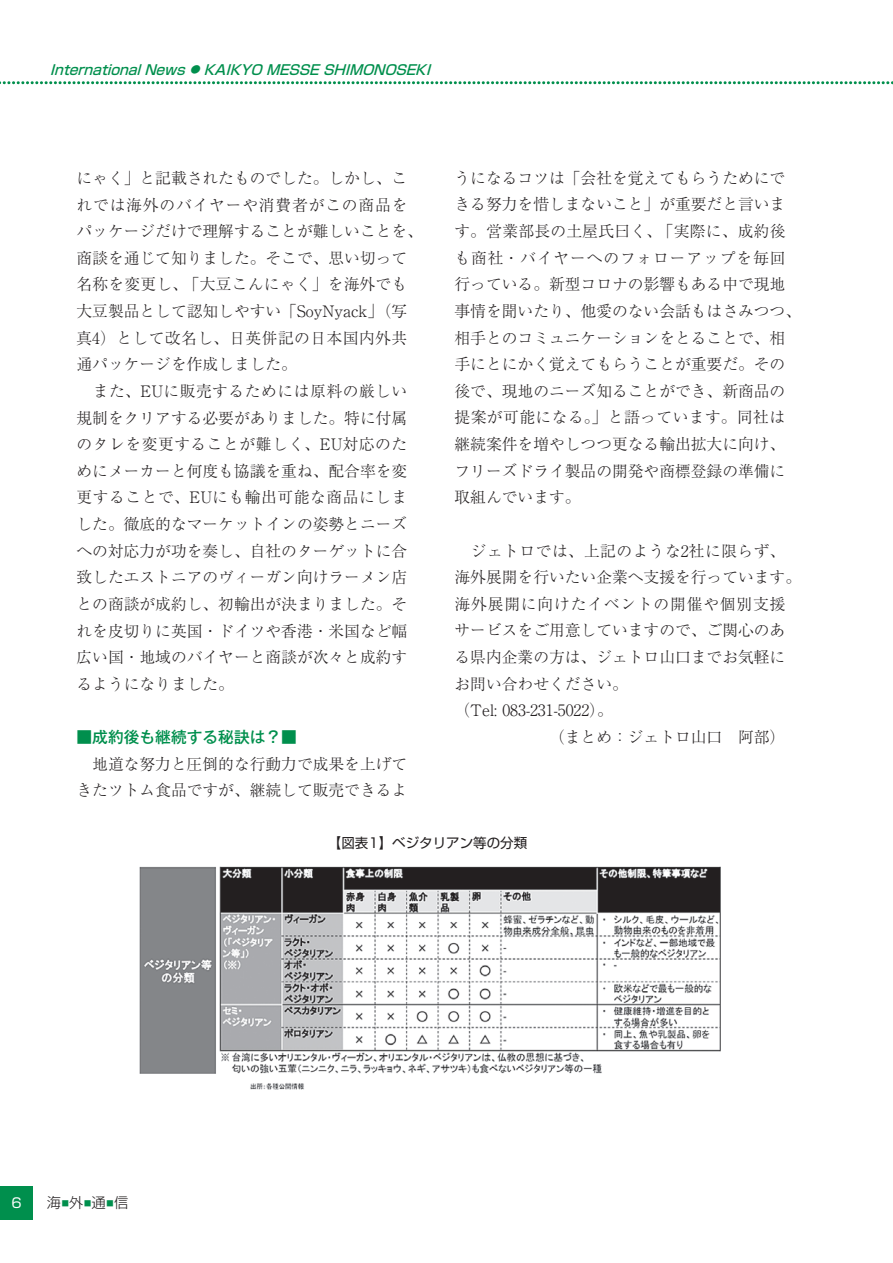
<style>
.page{position:relative;width:893px;height:1263px;background:#fff}
.page>*{position:absolute;margin:0;border:0;box-sizing:border-box;transform-origin:0 0}
.t1{font:300 15.75px/26.5px "Ryumin Pr 6 N";color:#231f20}
.t2{font:300 15.75px "Ryumin Pr 6 N";letter-spacing:.03em;color:#231f20}
.t3{font:300 15.75px "Ryumin Pr 6 N";letter-spacing:.055em;color:#231f20}
.t4{font:500 15.75px "Gothic MB101 Pr 6 N";color:#008f4d}
.t5{font:300 14.25px "Shin Go Pr 6 N";color:#231f20}
.t6{font:italic 500 13.65px "Shin Go Pr 6 N";color:#008f4d}
.t7{font:13.5px "Shin Go Pr 6 N";color:#231f20}
.t8{font:13.5px "Shin Go Pr 6 N";color:#fff}
.s1{font-size:9.6px}
</style>
<div class="page">
<svg style="left:0;top:81px;width:893px;height:3px"></svg>
<div style="left:0;top:1186px;width:33px;height:33px;background:#008f4d"></div>
<img style="left:139px;top:866px;width:582px;height:224px">
<p class="t6" style="left:50px;top:59px;width:387px">InternationalNews<span class="s1">●</span> KAIKYO MESSESHIMONOSEKI</p>
<p class="t1" style="left:77px;top:164px;width:348px">にゃく」と記載されたものでした。しかし、これでは海外のバイヤーや消費者がこの商品をパッケージだけで理解することが難しいことを、商談を通じて知りました。そこで、思い切って名称を変更し、「大豆こんにゃく」を海外でも大豆製品として認知しやすい「SoyNyack」（写真4）として改名し、日英併記の日本国内外共通パッケージを作成しました。<br>　また、EUに販売するためには原料の厳しい規制をクリアする必要がありました。特に付属のタレを変更することが難しく、EU対応のためにメーカーと何度も協議を重ね、配合率を変更することで、EUにも輸出可能な商品にしました。徹底的なマーケットインの姿勢とニーズへの対応力が功を奏し、自社のターゲットに合致したエストニアのヴィーガン向けラーメン店との商談が成約し、初輸出が決まりました。それを皮切りに英国・ドイツや香港・米国など幅広い国・地域のバイヤーと商談が次々と成約するようになりました。</p>
<p class="t4" style="left:77px;top:724px;width:222px">■成約後も継続する秘訣は？■</p>
<p class="t1" style="left:77px;top:749px;width:332px">　地道な努力と圧倒的な行動力で成果を上げてきたツトム食品ですが、継続して販売できるよ</p>
<p class="t1" style="left:455px;top:164px;width:348px">うになるコツは「会社を覚えてもらうためにできる努力を惜しまないこと」が重要だと言います。営業部長の土屋氏曰く、「実際に、成約後も商社・バイヤーへのフォローアップを毎回行っている。新型コロナの影響もある中で現地事情を聞いたり、他愛のない会話もはさみつつ、相手とのコミュニケーションをとることで、相手にとにかく覚えてもらうことが重要だ。その後で、現地のニーズ知ることができ、新商品の提案が可能になる。」と語っています。同社は継続案件を増やしつつ更なる輸出拡大に向け、フリーズドライ製品の開発や商標登録の準備に取組んでいます。</p>
<p class="t2" style="left:455px;top:538px;width:332px">　ジェトロでは、上記のような2社に限らず、</p>
<p class="t1" style="left:455px;top:563px;width:348px">海外展開を行いたい企業へ支援を行っています。</p>
<p class="t3" style="left:455px;top:591px;width:332px">海外展開に向けたイベントの開催や個別支援</p>
<p class="t1" style="left:455px;top:616px;width:332px">サービスをご用意していますので、ご関心のあ</p>
<p class="t1" style="left:455px;top:643px;width:332px">る県内企業の方は、ジェトロ山口までお気軽に</p>
<p class="t1" style="left:455px;top:669px;width:175px">お問い合わせください。</p>
<p class="t1" style="left:455px;top:696px;width:160px">（Tel: 083-231-5022）。</p>
<p class="t1" style="left:549px;top:723px;width:238px">（まとめ：ジェトロ山口　阿部）</p>
<p class="t8" style="left:11px;top:1192px;width:12px">6</p>
<p class="t5" style="left:47px;top:1191px;width:83px">海<sup>■</sup>外<sup>■</sup>通<sup>■</sup>信</p>
<p class="t7" style="left:328px;top:831px;width:201px">【図表1】ベジタリアン等の分類</p>
</div>
